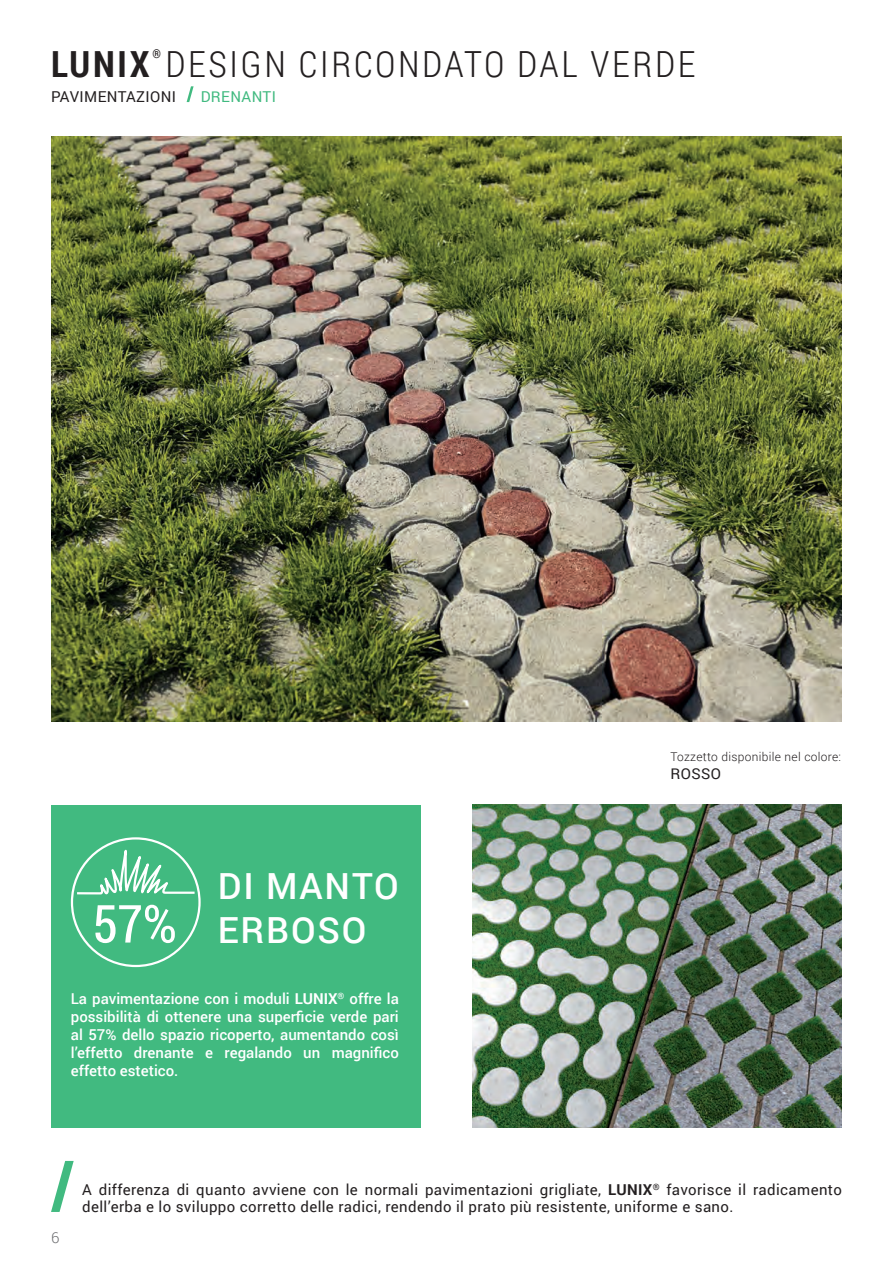
<style>
.page{position:relative;width:893px;height:1263px;background:#fff}
.page>*{position:absolute;margin:0;border:0;box-sizing:border-box;transform-origin:0 0}
.t1{font:300 36px "Roboto Condensed";letter-spacing:.075em;color:#231f20}
.t2{font:500 36px/43.2px "Roboto";letter-spacing:.05em;color:#fff}
.t3{font:15px/16.5px "Roboto";letter-spacing:.025em;color:#231f20}
.t4{font:500 15px/18px "Roboto";color:#fff;text-align:justify}
.t5{font:15px "Roboto";letter-spacing:.025em;color:#41ba80}
.t6{font:300 15px "Roboto";color:#6c6d70}
.t7{font:700 12.3px "Roboto Condensed";color:#231f20}
.t8{font:300 12px "Roboto";letter-spacing:.025em;color:#231f20}
.s1{font-weight:700}
</style>
<div class="page">
<img style="left:51px;top:136px;width:791px;height:585px">
<svg style="left:187px;top:86px;width:7px;height:16px"></svg>
<svg style="left:51px;top:1161px;width:23px;height:51px"></svg>
<div style="left:51px;top:805px;width:370px;height:322px;background:#41ba80"></div>
<img style="left:472px;top:805px;width:370px;height:322px">
<svg style="left:76px;top:851px;width:120px;height:92px"></svg>
<p class="t7" style="left:152px;top:45px;width:10px">®</p>
<p class="t3" style="left:51px;top:88px;width:127px">PAVIMENTAZIONI</p>
<p class="t5" style="left:201px;top:86px;width:77px">DRENANTI</p>
<h1 class="t1" style="left:51px;top:39px;width:646px"><span class="s1">LUNIX</span> DESIGN CIRCONDATO DAL VERDE</h1>
<h1 class="t2" style="left:218px;top:864px;width:182px">DI MANTO<br>ERBOSO</h1>
<p class="t4" style="left:71px;top:989px;width:329px">La pavimentazione con i moduli <span class="s1">LUNIX</span><sup>®</sup> offre la possibilità di ottenere una superficie verde pari al 57% dello spazio ricoperto, aumentando così l’effetto drenante e regalando un magnifico effetto estetico.</p>
<p class="t8" style="left:670px;top:749px;width:172px">Tozzetto disponibile nel colore:</p>
<p class="t3" style="left:670px;top:765px;width:52px">ROSSO</p>
<p class="t6" style="left:51px;top:1227px;width:10px">6</p>
<p class="t3" style="left:82px;top:1181px;width:761px">A differenza di quanto avviene con le normali pavimentazioni grigliate, <span class="s1">LUNIX</span><sup>®</sup> favorisce il radicamento dell’erba e lo sviluppo corretto delle radici, rendendo il prato più resistente, uniforme e sano.</p>
</div>
